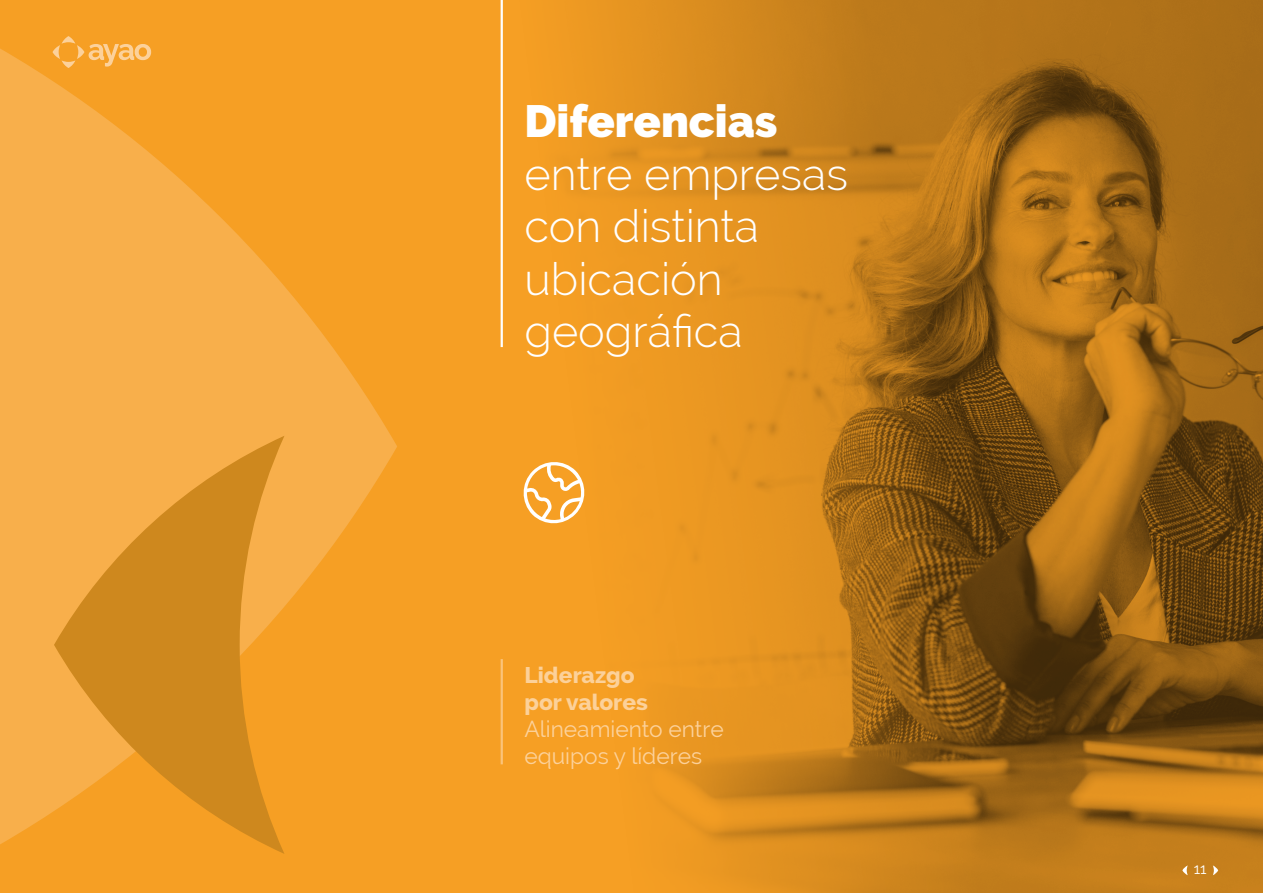
<style>
.page{position:relative;width:1263px;height:893px;background:#fff}
.page>*{position:absolute;margin:0;border:0;box-sizing:border-box;transform-origin:0 0}
.t1{font:300 45px/52.5px "Raleway";color:#fff}
.t2{font:900 45px "Raleway";color:#fff}
.t3{font:22.8px/27.3px "Raleway";color:#fcd19a}
.t4{font:800 22.8px/27.3px "Raleway";color:#fcd19a}
.t5{font:15px "Raleway";color:#fff}
</style>
<div class="page">
<img style="left:397px;top:0;width:866px;height:893px">
<svg style="left:0;top:0;width:397px;height:893px;background:#f6a636"></svg>
<svg style="left:54px;top:436px;width:230px;height:418px;background:#e3992d"></svg>
<hr style="left:501px;top:0;width:2px;height:347px;background:#fff">
<hr style="left:501px;top:659px;width:2px;height:105px;background:#fbc379">
<svg style="left:52px;top:36px;width:99px;height:32px;background:#f7ab41"></svg>
<svg style="left:521px;top:459px;width:66px;height:67px"></svg>
<svg style="left:1213px;top:865px;width:5px;height:10px"></svg>
<svg style="left:1182px;top:865px;width:6px;height:10px"></svg>
<p class="t2" style="left:524px;top:95px;width:254px">Diferencias</p>
<p class="t1" style="left:524px;top:147px;width:325px">entre empresas con distinta ubicación geográfica</p>
<p class="t4" style="left:524px;top:661px;width:125px">Liderazgo por valores</p>
<p class="t3" style="left:524px;top:715px;width:201px">Alineamiento entre equipos y líderes</p>
<p class="t5" style="left:1194px;top:860px;width:14px">11</p>
</div>
